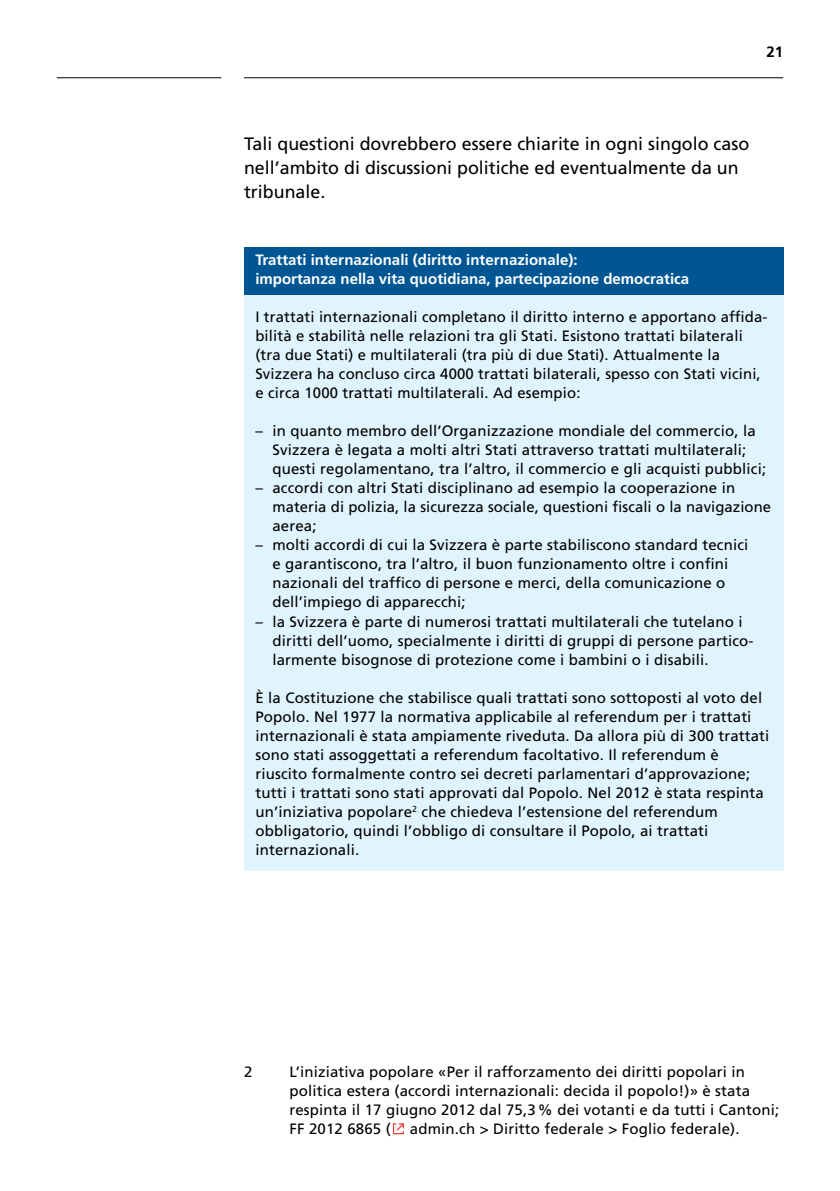
<style>
.page{position:relative;width:840px;height:1191px;background:#fff}
.page>*{position:absolute;margin:0;border:0;box-sizing:border-box;transform-origin:0 0}
.t1{font:18px/24px "Frutiger LT Std";color:#000}
.t2{font:15px/19px "Frutiger LT Std";letter-spacing:.01em;color:#000}
.t3{font:700 15px/19px "Frutiger LT Std";color:#fff}
.t4{font:700 15px "Frutiger LT Std";color:#000}
</style>
<div class="page">
<hr style="left:244px;top:77px;width:538px;height:1px;background:#000">
<hr style="left:57px;top:77px;width:164px;height:1px;background:#000">
<div style="left:244px;top:247px;width:538px;height:48px;background:#005693"></div>
<div style="left:244px;top:295px;width:538px;height:575px;background:#e0f4fd"></div>
<svg style="left:392px;top:1123px;width:11px;height:11px"></svg>
<p class="t4" style="left:766px;top:43px;width:18px">21</p>
<p class="t1" style="left:244px;top:132px;width:506px">Tali questioni dovrebbero essere chiarite in ogni singolo caso nell’ambito di discussioni politiche ed eventualmente da un tribunale.</p>
<h4 class="t3" style="left:255px;top:251px;width:435px">Trattati internazionali (diritto internazionale):<br>importanza nella vita quotidiana, partecipazione democratica</h4>
<p class="t2" style="left:255px;top:308px;width:513px">I trattati internazionali completano il diritto interno e apportano affida&shy;bilità e stabilità nelle relazioni tra gli Stati. Esistono trattati bilaterali (tra due Stati) e multilaterali (tra più di due Stati). Attualmente la Svizzera ha concluso circa 4000 trattati bilaterali, spesso con Stati vicini, e circa 1000 trattati multilaterali. Ad esempio:</p>
<p class="t2" style="left:272px;top:422px;width:495px;text-indent:-17px">– in quanto membro dell’Organizzazione mondiale del commercio, la<br>Svizzera è legata a molti altri Stati attraverso trattati multilaterali; questi regolamentano, tra l’altro, il commercio e gli acquisti pubblici;</p>
<p class="t2" style="left:272px;top:479px;width:500px;text-indent:-17px">– accordi con altri Stati disciplinano ad esempio la cooperazione in materia di polizia, la sicurezza sociale, questioni fiscali o la navigazione aerea;</p>
<p class="t2" style="left:272px;top:536px;width:477px;text-indent:-17px">– molti accordi di cui la Svizzera è parte stabiliscono standard tecnici e garantiscono, tra l’altro, il buon funzionamento oltre i confini nazionali del traffico di persone e merci, della comunicazione o dell’impiego di apparecchi;</p>
<p class="t2" style="left:272px;top:612px;width:482px;text-indent:-17px">– la Svizzera è parte di numerosi trattati multilaterali che tutelano i diritti dell’uomo, specialmente i diritti di gruppi di persone partico&shy;larmente bisognose di protezione come i bambini o i disabili.</p>
<p class="t2" style="left:255px;top:688px;width:515px">È la Costituzione che stabilisce quali trattati sono sottoposti al voto del Popolo. Nel 1977 la normativa applicabile al referendum per i trattati internazionali è stata ampiamente riveduta. Da allora più di 300 trattati sono stati assoggettati a referendum facoltativo. Il referendum è riuscito formalmente contro sei decreti parlamentari d’approvazione; tutti i trattati sono stati approvati dal Popolo. Nel 2012 è stata respinta un’iniziativa popolare<sup>2</sup> che chiedeva l’estensione del referendum obbligatorio, quindi l’obbligo di consultare il Popolo, ai trattati internazionali.</p>
<p class="t2" style="left:244px;top:1062px;width:10px">2</p>
<p class="t2" style="left:289px;top:1062px;width:491px">L’iniziativa popolare «Per il rafforzamento dei diritti popolari in politica estera (accordi internazionali: decida il popolo!)» è stata respinta il 17 giugno 2012 dal 75,3 % dei votanti e da tutti i Cantoni; FF 2012 6865 (</p>
<p class="t2" style="left:410px;top:1119px;width:331px">admin.ch &gt; Diritto federale &gt; Foglio federale).</p>
</div>
